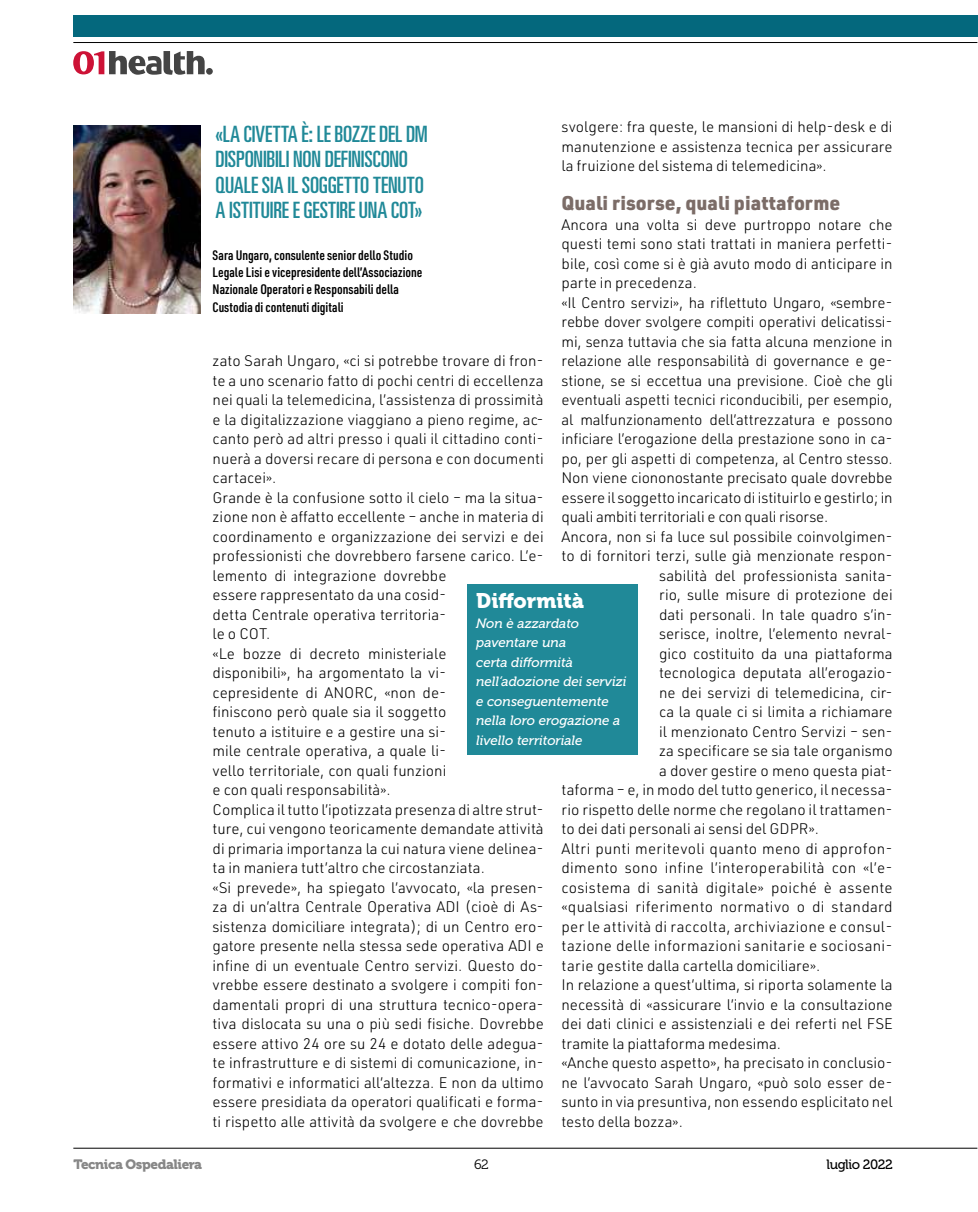
<style>
.page{position:relative;width:978px;height:1212px;background:#fff}
.page>*{position:absolute;margin:0;border:0;box-sizing:border-box;transform-origin:0 0}
.t1{font:ultra-condensed 22.5px/25.5px "Univers LT Std";letter-spacing:-.005em;color:#208998}
.t2{font:21px "Museo 900";color:#fff}
.t3{font:900 19.5px "URWDIN";color:#7b6c67}
.t4{font:300 15px/19.5px "URWDIN";color:#000}
.t5{font:300 15px "URWDIN";letter-spacing:.02em;color:#000}
.t6{font:600 13.5px/17.2px "URWDIN Cond";color:#000}
.t7{font:italic 13.5px/19.5px "Museo 500";color:#fff}
.t8{font:13.5px "Museo 900";letter-spacing:-.03em;color:#878787}
.t9{font:13.5px "Museo 500";letter-spacing:-.03em;color:#000}
.t10{font:13.5px "Museo 300";color:#000}
</style>
<div class="page">
<hr style="left:73px;top:1148px;width:904px;height:1px;background:#000">
<hr style="left:73px;top:42px;width:904px;height:1px;background:#000">
<div style="left:73px;top:15px;width:905px;height:21px;background:#04687d"></div>
<div style="left:206px;top:68px;width:7px;height:7px;background:#444;border-radius:50%"></div>
<svg style="left:73px;top:51px;width:132px;height:24px"></svg>
<img style="left:73px;top:125px;width:128px;height:189px">
<div style="left:468px;top:584px;width:170px;height:170px;background:#208998"></div>
<h1 class="t1" style="left:215px;top:121px;width:214px">«LA CIVETTA È: LE BOZZE DEL DM<br>DISPONIBILI NON DEFINISCONO<br>QUALE SIA IL SOGGETTO TENUTO<br>A ISTITUIRE E GESTIRE UNA COT»</h1>
<p class="t6" style="left:213px;top:246px;width:211px">Sara Ungaro, consulente senior dello Studio Legale Lisi e vicepresidente dell’Associazione Nazionale Operatori e Responsabili della Custodia di contenuti digitali</p>
<p class="t4" style="left:562px;top:117px;width:333px;text-align:justify">svolgere: fra queste, le mansioni di help-desk e di manutenzione e assistenza tecnica per assicurare la fruizione del sistema di telemedicina».</p>
<h3 class="t3" style="left:562px;top:189px;width:280px">Quali risorse, quali piattaforme</h3>
<p class="t4" style="left:562px;top:214px;width:333px">Ancora una volta si deve purtroppo notare che</p>
<p class="t4" style="left:562px;top:234px;width:333px">questi temi sono stati trattati in maniera perfetti-</p>
<p class="t4" style="left:562px;top:253px;width:333px">bile, così come si è già avuto modo di anticipare in</p>
<p class="t4" style="left:562px;top:273px;width:137px">parte in precedenza.</p>
<p class="t4" style="left:562px;top:292px;width:333px">«Il Centro servizi», ha riflettuto Ungaro, «sembre-</p>
<p class="t4" style="left:562px;top:312px;width:333px">rebbe dover svolgere compiti operativi delicatissi-</p>
<p class="t4" style="left:562px;top:331px;width:333px">mi, senza tuttavia che sia fatta alcuna menzione in</p>
<p class="t4" style="left:562px;top:351px;width:333px">relazione alle responsabilità di governance e ge-</p>
<p class="t4" style="left:562px;top:370px;width:333px">stione, se si eccettua una previsione. Cioè che gli</p>
<p class="t4" style="left:562px;top:390px;width:333px">eventuali aspetti tecnici riconducibili, per esempio,</p>
<p class="t4" style="left:562px;top:409px;width:333px">al malfunzionamento dell’attrezzatura e possono</p>
<p class="t4" style="left:562px;top:429px;width:333px">inficiare l’erogazione della prestazione sono in ca-</p>
<p class="t4" style="left:562px;top:448px;width:333px">po, per gli aspetti di competenza, al Centro stesso.</p>
<p class="t4" style="left:562px;top:468px;width:333px">Non viene ciononostante precisato quale dovrebbe</p>
<p class="t4" style="left:562px;top:487px;width:333px">essere il soggetto incaricato di istituirlo e gestirlo; in</p>
<p class="t4" style="left:562px;top:507px;width:268px">quali ambiti territoriali e con quali risorse.</p>
<p class="t4" style="left:562px;top:526px;width:333px">Ancora, non si fa luce sul possibile coinvolgimen-</p>
<p class="t4" style="left:562px;top:546px;width:333px">to di fornitori terzi, sulle già menzionate respon-</p>
<p class="t4" style="left:659px;top:565px;width:235px">sabilità del professionista sanita-</p>
<p class="t4" style="left:659px;top:585px;width:235px">rio, sulle misure di protezione dei</p>
<p class="t4" style="left:659px;top:604px;width:235px">dati personali. In tale quadro s’in-</p>
<p class="t4" style="left:659px;top:624px;width:235px">serisce, inoltre, l’elemento nevral-</p>
<p class="t4" style="left:659px;top:643px;width:235px">gico costituito da una piattaforma</p>
<p class="t4" style="left:659px;top:663px;width:235px">tecnologica deputata all’erogazio-</p>
<p class="t4" style="left:659px;top:682px;width:235px">ne dei servizi di telemedicina, cir-</p>
<p class="t4" style="left:659px;top:702px;width:235px">ca la quale ci si limita a richiamare</p>
<p class="t4" style="left:659px;top:721px;width:235px">il menzionato Centro Servizi – sen-</p>
<p class="t4" style="left:659px;top:741px;width:235px">za specificare se sia tale organismo</p>
<p class="t4" style="left:659px;top:760px;width:235px">a dover gestire o meno questa piat-</p>
<p class="t4" style="left:562px;top:780px;width:333px">taforma – e, in modo del tutto generico, il necessa-</p>
<p class="t4" style="left:562px;top:799px;width:333px">rio rispetto delle norme che regolano il trattamen-</p>
<p class="t4" style="left:562px;top:819px;width:259px">to dei dati personali ai sensi del GDPR».</p>
<p class="t5" style="left:562px;top:838px;width:333px">Altri punti meritevoli quanto meno di approfon-</p>
<p class="t5" style="left:562px;top:858px;width:333px">dimento sono infine l’interoperabilità con «l’e-</p>
<p class="t5" style="left:562px;top:877px;width:333px">cosistema di sanità digitale» poiché è assente</p>
<p class="t5" style="left:562px;top:897px;width:333px">«qualsiasi riferimento normativo o di standard</p>
<p class="t5" style="left:562px;top:916px;width:333px">per le attività di raccolta, archiviazione e consul-</p>
<p class="t5" style="left:562px;top:936px;width:333px">tazione delle informazioni sanitarie e sociosani-</p>
<p class="t4" style="left:562px;top:955px;width:260px">tarie gestite dalla cartella domiciliare».</p>
<p class="t4" style="left:562px;top:975px;width:333px">In relazione a quest’ultima, si riporta solamente la</p>
<p class="t4" style="left:562px;top:994px;width:333px">necessità di «assicurare l’invio e la consultazione</p>
<p class="t4" style="left:562px;top:1014px;width:333px">dei dati clinici e assistenziali e dei referti nel FSE</p>
<p class="t4" style="left:562px;top:1033px;width:221px">tramite la piattaforma medesima.</p>
<p class="t4" style="left:562px;top:1053px;width:333px">«Anche questo aspetto», ha precisato in conclusio-</p>
<p class="t4" style="left:562px;top:1072px;width:333px">ne l’avvocato Sarah Ungaro, «può solo esser de-</p>
<p class="t4" style="left:562px;top:1092px;width:333px">sunto in via presuntiva, non essendo esplicitato nel</p>
<p class="t4" style="left:562px;top:1111px;width:123px">testo della bozza».</p>
<p class="t4" style="left:213px;top:351px;width:333px">zato Sarah Ungaro, «ci si potrebbe trovare di fron&shy;te a uno scenario fatto di pochi centri di eccellenza nei quali la telemedicina, l’assistenza di prossimità e la digitalizzazione viaggiano a pieno regime, ac&shy;canto però ad altri presso i quali il cittadino conti&shy;nuerà a doversi recare di persona e con documenti cartacei».<br>Grande è la confusione sotto il cielo – ma la situa&shy;zione non è affatto eccellente – anche in materia di coordinamento e organizzazione dei servizi e dei professionisti che dovrebbero farsene carico. L’e&shy;lemento di integrazione dovrebbe<br>essere rappresentato da una cosid-<br>detta Centrale operativa territoria-<br>le o COT.<br>«Le bozze di decreto ministeriale<br>disponibili», ha argomentato la vi-<br>cepresidente di ANORC, «non de-<br>finiscono però quale sia il soggetto<br>tenuto a istituire e a gestire una si-<br>mile centrale operativa, a quale li-<br>vello territoriale, con quali funzioni<br>e con quali responsabilità».<br>Complica il tutto l’ipotizzata presenza di altre strut&shy;ture, cui vengono teoricamente demandate attività di primaria importanza la cui natura viene delinea&shy;ta in maniera tutt’altro che circostanziata.<br>«Si prevede», ha spiegato l’avvocato, «la presen&shy;za di un’altra Centrale Operativa ADI (cioè di As&shy;sistenza domiciliare integrata); di un Centro ero&shy;gatore presente nella stessa sede operativa ADI e infine di un eventuale Centro servizi. Questo do&shy;vrebbe essere destinato a svolgere i compiti fon&shy;damentali propri di una struttura tecnico-opera&shy;tiva dislocata su una o più sedi fisiche. Dovrebbe essere attivo 24 ore su 24 e dotato delle adegua&shy;te infrastrutture e di sistemi di comunicazione, in&shy;formativi e informatici all’altezza. E non da ultimo essere presidiata da operatori qualificati e forma&shy;ti rispetto alle attività da svolgere e che dovrebbe</p>
<h2 class="t2" style="left:476px;top:589px;width:109px">Difformità</h2>
<p class="t7" style="left:476px;top:613px;width:152px">Non è azzardato paventare una<br>certa difformità nell’adozione dei servizi e conseguentemente nella loro erogazione a livello territoriale</p>
<p class="t8" style="left:73px;top:1157px;width:130px">Tecnica Ospedaliera</p>
<p class="t10" style="left:474px;top:1157px;width:16px">62</p>
<p class="t9" style="left:826px;top:1157px;width:68px">luglio 2022</p>
</div>
